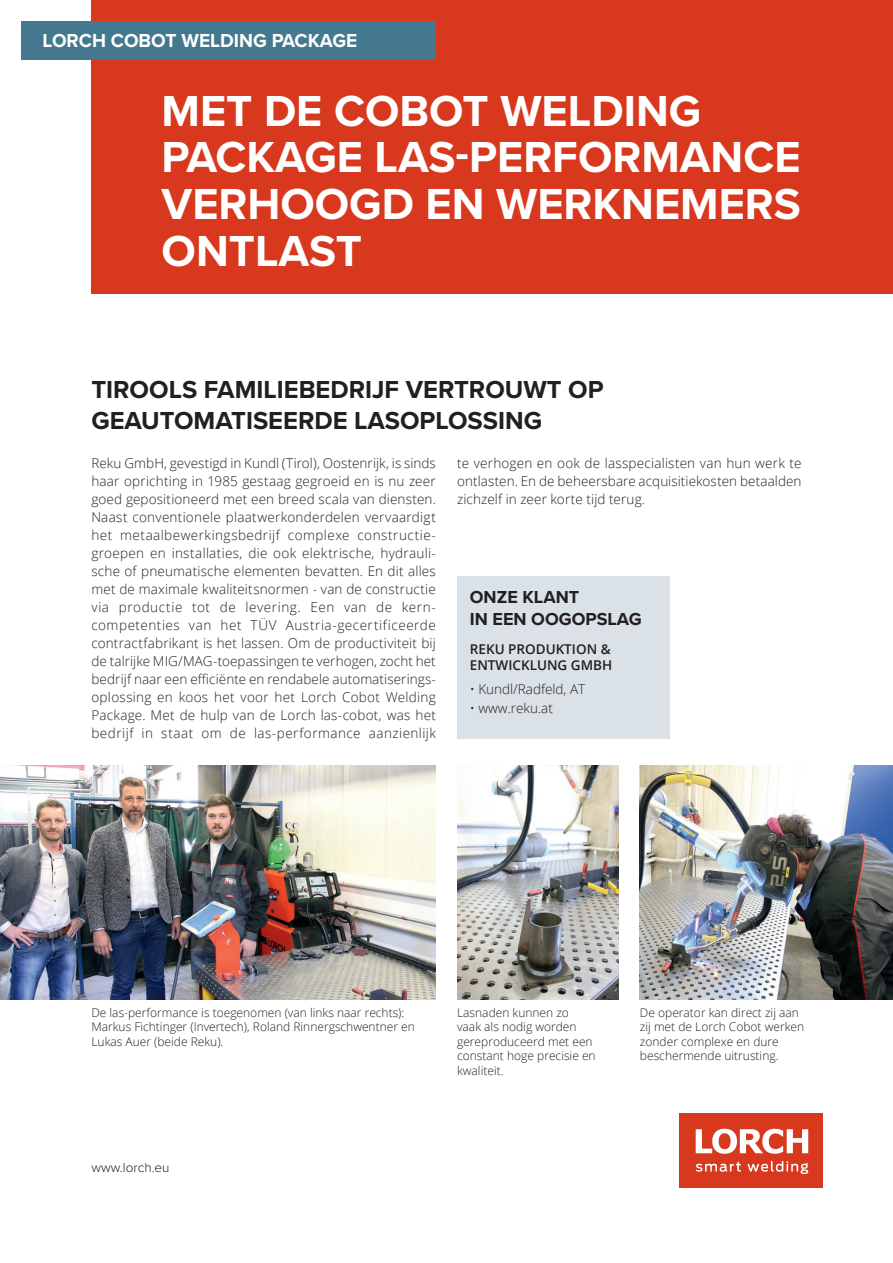
<style>
.page{position:relative;width:893px;height:1263px;background:#fff}
.page>*{position:absolute;margin:0;border:0;box-sizing:border-box;transform-origin:0 0}
.t1{font:700 45px/46.7px "Proxima Nova";color:#fff}
.t2{font:700 25.5px/30.6px "Proxima Nova";color:#231f20}
.t3{font:700 19.5px "Proxima Nova";color:#fff}
.t4{font:700 18px "Proxima Nova";color:#231f20}
.t5{font:300 13.5px/18px "Open Sans";letter-spacing:.01em;color:#231f20;text-align:justify}
.t6{font:600 13.5px/16.2px "Open Sans";color:#231f20}
.t7{font:300 13.5px "Proxima Nova";color:#231f20}
.t8{font:300 12px/14.4px "Open Sans";color:#231f20}
</style>
<div class="page">
<div style="left:680px;top:1113px;width:143px;height:74px;background:#d8381e"></div>
<svg style="left:696px;top:1129px;width:112px;height:25px"></svg>
<svg style="left:696px;top:1161px;width:112px;height:13px"></svg>
<div style="left:91px;top:0;width:802px;height:293px;background:#d8381e"></div>
<img style="left:0;top:765px;width:436px;height:234px">
<img style="left:640px;top:765px;width:253px;height:234px">
<img style="left:457px;top:765px;width:162px;height:234px">
<div style="left:457px;top:576px;width:213px;height:162px;background:#dae1e7"></div>
<div style="left:21px;top:21px;width:415px;height:39px;background:#43788f"></div>
<h3 class="t3" style="left:43px;top:26px;width:13px">LOR</h3>
<h3 class="t3" style="left:79px;top:26px;width:60px">CH COOBO</h3>
<h3 class="t3" style="left:165px;top:26px;width:30px">T WELDING</h3>
<h3 class="t3" style="left:272px;top:26px;width:49px">PACKAGE</h3>
<h1 class="t1" style="left:162px;top:86px;width:641px">MET DE COBOT WELDING<br>PACKAGE LAS-PERFORMANCE<br>VERHOOGD EN WERKNEMERS<br>ONTLAST</h1>
<h2 class="t2" style="left:91px;top:374px;width:514px">TIROOLS FAMILIEBEDRIJF VERTROUWT OP<br>GEAUTOMATISEERDE LASOPLOSSING</h2>
<p class="t5" style="left:91px;top:454px;width:346px">Reku GmbH, gevestigd in Kundl (Tirol), Oostenrijk, is sinds haar oprichting in 1985 gestaag gegroeid en is nu zeer goed gepositioneerd met een breed scala van diensten.<br>Naast conventionele plaatwerkonderdelen vervaardigt het metaalbewerkingsbedrijf complexe constructie&shy;groepen en installaties, die ook elektrische, hydrauli&shy;sche of pneumatische elementen bevatten. En dit alles met de maximale kwaliteitsnormen - van de constructie via productie tot de levering. Een van de kern&shy;competenties van het TÜV Austria-gecertificeerde contractfabrikant is het lassen. Om de productiviteit bij de talrijke MIG/MAG-toepassingen te verhogen, zocht het bedrijf naar een efficiënte en rendabele automatiserings&shy;oplossing en koos het voor het Lorch Cobot Welding Package. Met de hulp van de Lorch las-cobot, was het bedrijf in staat om de las-performance aanzienlijk</p>
<p class="t5" style="left:457px;top:454px;width:346px">te verhogen en ook de lasspecialisten van hun werk te ontlasten. En de beheersbare acquisitiekosten betaalden zichzelf in zeer korte tijd terug.</p>
<h3 class="t4" style="left:470px;top:584px;width:65px">ONZEKLAN</h3>
<h3 class="t4" style="left:569px;top:584px;width:12px">T</h3>
<h3 class="t4" style="left:470px;top:605px;width:35px">IN EEN</h3>
<h3 class="t4" style="left:531px;top:605px;width:14px">OOGOPSLAG</h3>
<p class="t6" style="left:470px;top:640px;width:144px">REKU PRODUKTION &amp;<br>ENTWICKLUNG GMBH</p>
<p class="t5" style="left:470px;top:679px;width:117px">• Kundl/Radfeld, AT</p>
<p class="t5" style="left:470px;top:699px;width:85px">• www.reku.at</p>
<p class="t8" style="left:91px;top:1005px;width:325px">De las-performance is toegenomen (van links naar rechts):<br>Markus Fichtinger (Invertech), Roland Rinnergschwentner en<br>Lukas Auer (beide Reku).</p>
<p class="t7" style="left:91px;top:1157px;width:80px">www.lorch.eu</p>
<p class="t8" style="left:457px;top:1005px;width:140px">Lasnaden kunnen zo vaak als nodig worden gereproduceerd met een constant hoge precisie en kwaliteit.</p>
<p class="t8" style="left:640px;top:1005px;width:166px">De operator kan direct zij aan zij met de Lorch Cobot werken zonder complexe en dure beschermende uitrusting.</p>
</div>
